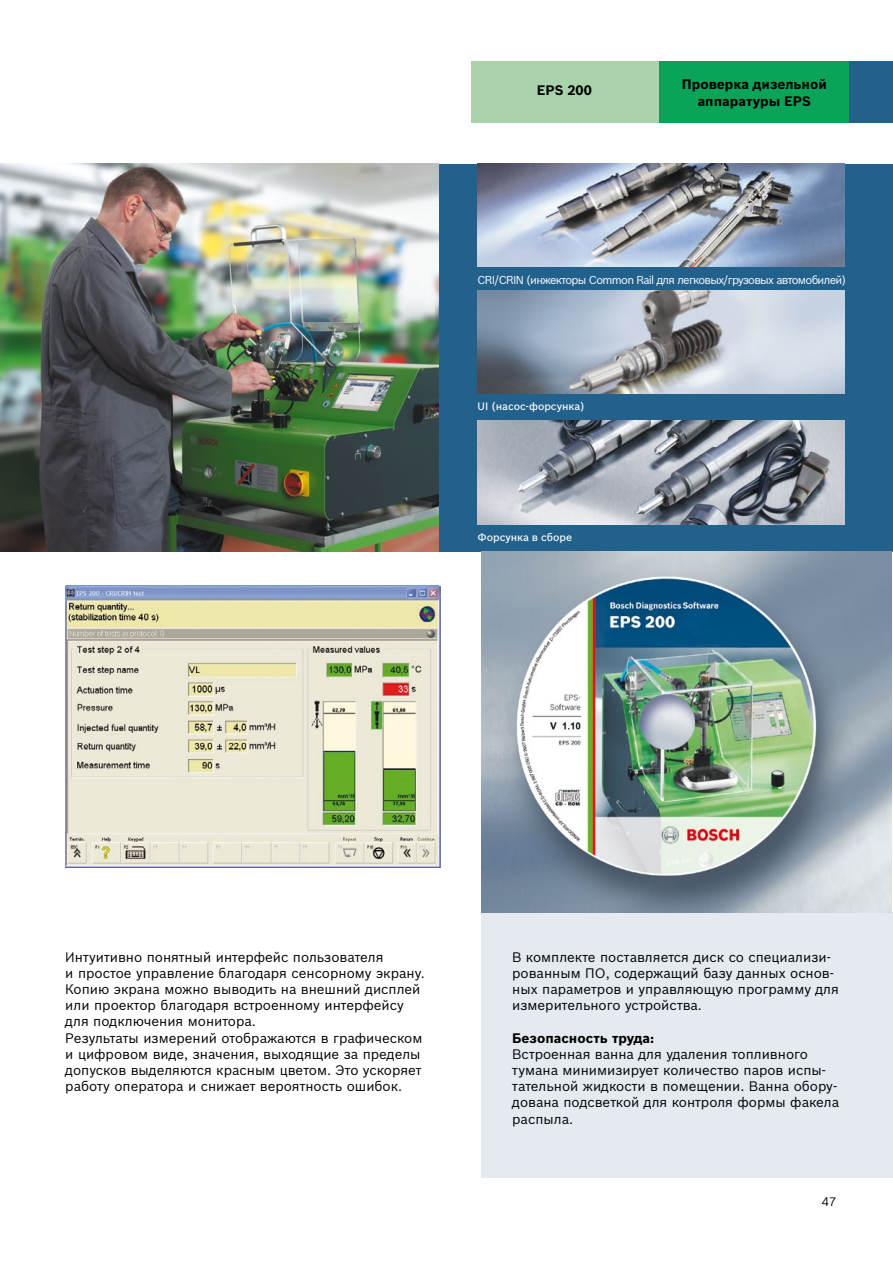
<style>
.page{position:relative;width:893px;height:1263px;background:#fff}
.page>*{position:absolute;margin:0;border:0;box-sizing:border-box;transform-origin:0 0}
.Fließtext_NEUES_CI{font:13.5px/16.2px "Bosch Sans";color:#000}
.Head{font:700 13.5px/16.5px "Bosch Sans";color:#000;text-align:center}
.Fließtext_NEUES_CI-2{font:700 13.5px "Bosch Sans";color:#000}
.Paginierung_li_2___2{font:12px "Bosch Sans";color:#000}
.t1{font:11.25px "Bosch Sans";letter-spacing:-.06em;color:#fff}
.Legende__2___3_6_AG{font:500 10.5px "Bosch Sans";color:#fff}
</style>
<div class="page">
<div style="left:482px;top:912px;width:411px;height:266px;background:#e5e9f0"></div>
<div style="left:0;top:164px;width:893px;height:387px;background:#23618d"></div>
<img style="left:0;top:164px;width:438px;height:387px">
<img style="left:477px;top:164px;width:368px;height:102px">
<img style="left:477px;top:421px;width:367px;height:103px">
<img style="left:477px;top:290px;width:368px;height:104px">
<img style="left:482px;top:551px;width:409px;height:361px">
<img style="left:65px;top:586px;width:375px;height:282px">
<div style="left:471px;top:61px;width:194px;height:61px;background:#aad3ac"></div>
<div style="left:835px;top:61px;width:58px;height:61px;background:#23618d"></div>
<div style="left:659px;top:61px;width:190px;height:61px;background:#0aa459"></div>
<p class="Head" style="left:537px;top:82px;width:56px">EPS 200</p>
<p class="Head" style="left:682px;top:76px;width:147px">Проверка дизельной аппаратуры EPS</p>
<p class="t1" style="left:477px;top:272px;width:370px">CRI/CRIN (инжекторы Common Rail для легковых/грузовых автомобилей)</p>
<p class="Legende__2___3_6_AG" style="left:478px;top:400px;width:108px">UI (насос-форсунка)</p>
<p class="Legende__2___3_6_AG" style="left:477px;top:531px;width:96px">Форсунка в сборе</p>
<p class="Fließtext_NEUES_CI" style="left:65px;top:948px;width:320px">Интуитивно понятный интерфейс пользователя</p>
<p class="Fließtext_NEUES_CI" style="left:65px;top:965px;width:361px">и простое управление благодаря сенсорному экрану.</p>
<p class="Fließtext_NEUES_CI" style="left:65px;top:981px;width:357px">Копию экрана можно выводить на внешний дисплей или проектор благодаря встроенному интерфейсу</p>
<p class="Fließtext_NEUES_CI" style="left:65px;top:1013px;width:192px">для подключения монитора.</p>
<p class="Fließtext_NEUES_CI" style="left:65px;top:1029px;width:359px">Результаты измерений отображаются в графическом и цифровом виде, значения, выходящие за пределы допусков выделяются красным цветом. Это ускоряет работу оператора и снижает вероятность ошибок.</p>
<p class="Fließtext_NEUES_CI" style="left:512px;top:948px;width:328px">В комплекте поставляется диск со специализи&shy;рованным ПО, содержащий базу данных основ&shy;ных параметров и управляющую программу для измерительного устройства.</p>
<p class="Fließtext_NEUES_CI-2" style="left:512px;top:1029px;width:144px">Безопасность труда:</p>
<p class="Fließtext_NEUES_CI" style="left:512px;top:1046px;width:328px">Встроенная ванна для удаления топливного тумана минимизирует количество паров испы&shy;тательной жидкости в помещении. Ванна обору&shy;дована подсветкой для контроля формы факела распыла.</p>
<p class="Paginierung_li_2___2" style="left:822px;top:1194px;width:16px">47</p>
</div>
